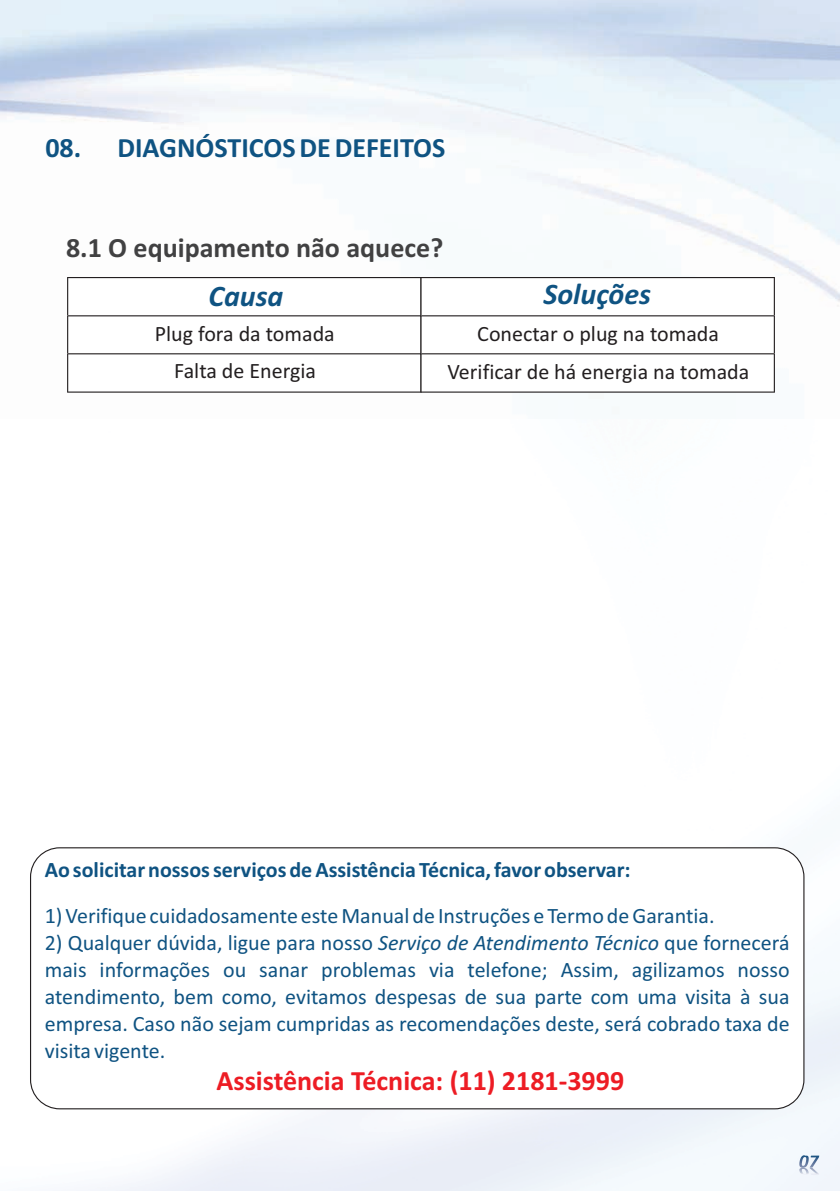
<style>
.page{position:relative;width:840px;height:1191px;background:#fff}
.page>*{position:absolute;margin:0;border:0;box-sizing:border-box;transform-origin:0 0}
.t1{font:italic 700 30px "Calibri";color:#0f5382}
.t2{font:700 28px "Calibri";color:#ed1c24}
.t3{font:700 28px "Calibri";color:#0f5382}
.t4{font:700 28px "Calibri";color:#414142}
.t5{font:22px/26.8px "Calibri";color:#0f5382;text-align:justify}
.t6{font:22px/38px "Calibri";color:#231f20;text-align:center}
.t7{font:700 22px "Calibri";color:#0f5382}
.s1{font-style:italic}
</style>
<div class="page">
<img style="left:0;top:0;width:839px;height:1191px">
<svg style="left:67px;top:277px;width:707px;height:116px"></svg>
<img style="left:798px;top:1155px;width:20px;height:12px">
<svg style="left:798px;top:1167px;width:20px;height:8px"></svg>
<svg style="left:30px;top:847px;width:774px;height:262px"></svg>
<p class="t3" style="left:45px;top:136px;width:401px">08. DIAGNÓSTICOS DE DEFEITOS</p>
<p class="t4" style="left:66px;top:236px;width:378px">8.1 O equipamento não aquece?</p>
<h1 class="t1" style="left:208px;top:284px;width:76px">Causa</h1>
<h1 class="t1" style="left:543px;top:282px;width:109px">Soluções</h1>
<p class="t6" style="left:155px;top:316px;width:181px">Plug fora da tomada</p>
<p class="t6" style="left:447px;top:316px;width:303px">Conectar o plug na tomada<br>Verificar de há energia na tomada</p>
<p class="t6" style="left:174px;top:354px;width:143px">Falta de Energia</p>
<p class="t7" style="left:45px;top:860px;width:587px">Ao solicitar nossos serviços de Assistência Técnica, favor observar:</p>
<p class="t5" style="left:45px;top:904px;width:671px">1) Verifique cuidadosamente este Manual de Instruções e Termo de Garantia.</p>
<p class="t5" style="left:45px;top:931px;width:745px">2) Qualquer dúvida, ligue para nosso <span class="s1">Serviço de Atendimento Técnico</span> que fornecerá mais informações ou sanar problemas via telefone; Assim, agilizamos nosso atendimento, bem como, evitamos despesas de sua parte com uma visita à sua empresa. Caso não sejam cumpridas as recomendações deste, será cobrado taxa de visita vigente.</p>
<p class="t2" style="left:216px;top:1069px;width:409px">Assistência Técnica: (11) 2181‐3999</p>
</div>
